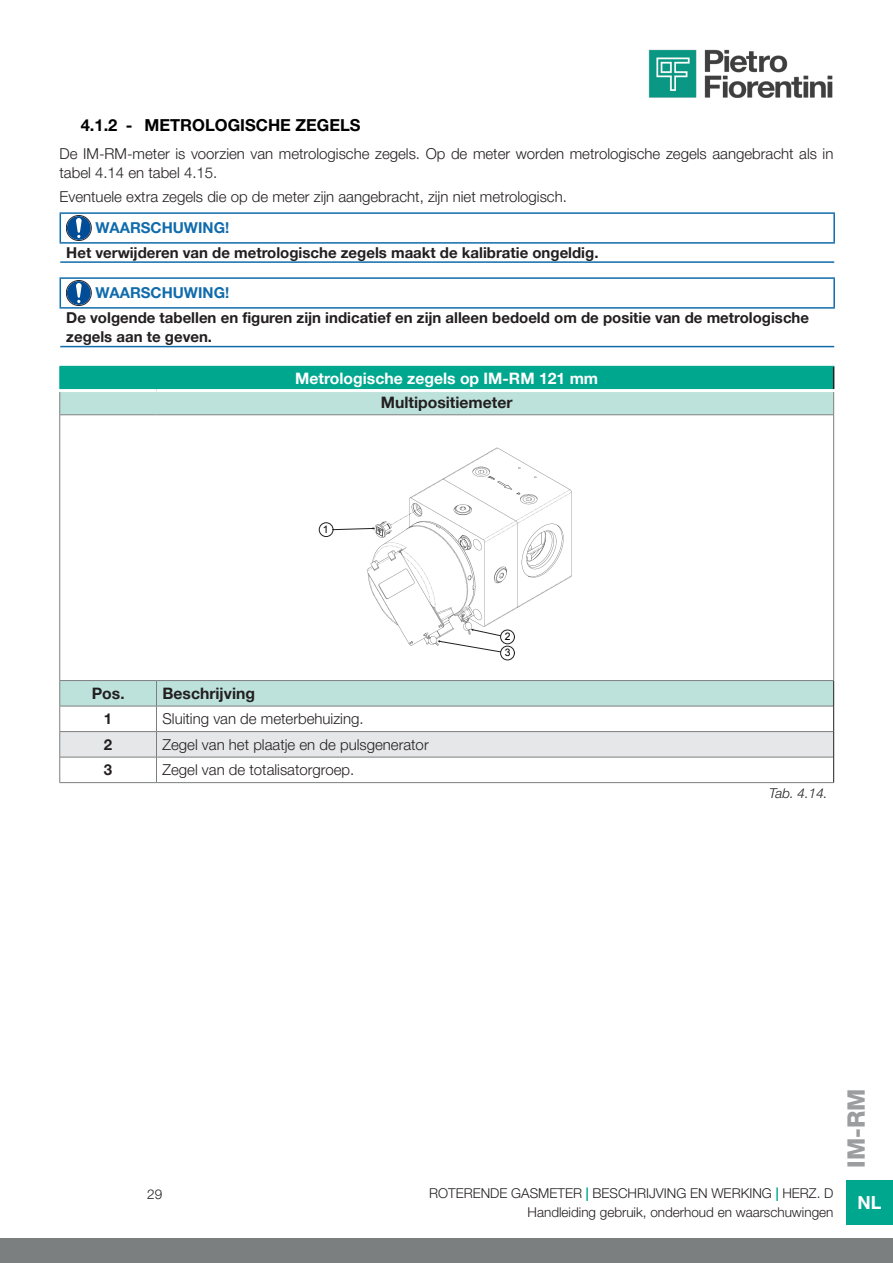
<style>
.page{position:relative;width:893px;height:1263px;background:#fff}
.page>*{position:absolute;margin:0;border:0;box-sizing:border-box;transform-origin:0 0}
.t1{font:800 24px "Helvetica Neue LT Pro";color:#9b9d9e}
.t2{font:700 18px "Helvetica Neue LT Pro";color:#fff}
.t3{font:700 16.5px "Helvetica Neue LT Pro";color:#000}
.Helvetica_Neue_LT_Pro_75_Bold_10_5_Centr{font:700 15.75px "Helvetica Neue LT Pro";color:#fff}
.Helvetica_Neue_LT_Pro_75_Bold_10_5_Sx_Bi{font:700 15.75px "Helvetica Neue LT Pro";color:#231f20}
.Helvetica_Neue_LT_Pro_75_Bold_10_Centrat{font:700 15.75px "Helvetica Neue LT Pro";color:#231f20}
.Corpo_Testo_Helvetica_Neue_LT_Pro_45_Lig{font:300 15px/19.5px "Helvetica Neue LT Pro";color:#231f20}
.Helvetica_Neue_LT_Pro_75_Bold_10_Sx_Nero{font:700 15px/19.5px "Helvetica Neue LT Pro";color:#231f20}
.Helvetica_Neue_LT_Pro_75_Bold_10_Sx_AVVI{font:700 15px "Helvetica Neue LT Pro";color:#106bac}
.Helvetica_Neue_LT_Pro_75_Bold_10_Centrat-2{font:700 15px "Helvetica Neue LT Pro";color:#231f20}
.t4{font:300 13.5px "Helvetica Neue LT Pro";color:#231f20}
.t5{font:italic 300 13.5px "Helvetica Neue LT Pro";color:#231f20}
.t6{font:10.35px/16.2px "Arial";color:#000}
.s1{font-size:15px}
.s2{font-weight:700;color:#00a78f}
</style>
<div class="page">
<img style="left:648px;top:49px;width:185px;height:49px">
<div style="left:0;top:1238px;width:893px;height:25px;background:#7c7f80"></div>
<div style="left:846px;top:1180px;width:47px;height:45px;background:#00a78f"></div>
<hr style="left:60px;top:261px;width:774px;height:2px;background:#106bac">
<hr style="left:60px;top:212px;width:775px;height:2px;background:#106bac">
<svg style="left:60px;top:214px;width:1px;height:28px"></svg>
<hr style="left:833px;top:214px;width:2px;height:28px;background:#106bac">
<hr style="left:60px;top:242px;width:775px;height:2px;background:#106bac">
<div style="left:66px;top:215px;width:25px;height:25px;border:1px solid #231f20;border-radius:50%"></div>
<div style="left:67px;top:216px;width:24px;height:24px;background:#004c97;border-radius:50%"></div>
<svg style="left:76px;top:218px;width:6px;height:20px"></svg>
<hr style="left:60px;top:346px;width:774px;height:1px;background:#106bac">
<hr style="left:60px;top:277px;width:775px;height:2px;background:#106bac">
<svg style="left:60px;top:279px;width:1px;height:28px"></svg>
<hr style="left:833px;top:279px;width:2px;height:28px;background:#106bac">
<hr style="left:60px;top:307px;width:775px;height:2px;background:#106bac">
<svg style="left:66px;top:280px;width:25px;height:25px"></svg>
<div style="left:66px;top:280px;width:25px;height:25px;border:1px solid #231f20;border-radius:50%"></div>
<div style="left:67px;top:281px;width:24px;height:24px;background:#004c97;border-radius:50%"></div>
<svg style="left:76px;top:283px;width:6px;height:20px"></svg>
<div style="left:60px;top:366px;width:774px;height:25px;background:#00a78f"></div>
<div style="left:60px;top:392px;width:773px;height:22px;background:#bde2dc"></div>
<hr style="left:60px;top:389px;width:96px;height:3px;background:#fff">
<hr style="left:156px;top:389px;width:678px;height:3px;background:#fff">
<hr style="left:59px;top:415px;width:1px;height:265px;background:#7c7f80">
<hr style="left:833px;top:415px;width:1px;height:265px;background:#7c7f80">
<svg style="left:59px;top:367px;width:1px;height:48px"></svg>
<svg style="left:833px;top:367px;width:1px;height:47px"></svg>
<hr style="left:60px;top:414px;width:96px;height:1px;background:#7c7f80">
<hr style="left:156px;top:414px;width:678px;height:1px;background:#7c7f80">
<hr style="left:60px;top:680px;width:96px;height:1px;background:#7c7f80">
<hr style="left:60px;top:782px;width:96px;height:1px;background:#7c7f80">
<hr style="left:156px;top:680px;width:678px;height:1px;background:#7c7f80">
<hr style="left:156px;top:782px;width:678px;height:1px;background:#7c7f80">
<svg style="left:59px;top:681px;width:775px;height:101px"></svg>
<img style="left:367px;top:447px;width:205px;height:206px">
<svg style="left:333px;top:527px;width:42px;height:3px"></svg>
<div style="left:319px;top:523px;width:14px;height:14px;border:1px solid #231f20;border-radius:50%"></div>
<div style="left:500px;top:630px;width:15px;height:14px;border:1px solid #231f20;border-radius:50%"></div>
<svg style="left:437px;top:629px;width:64px;height:23px"></svg>
<div style="left:500px;top:646px;width:15px;height:14px;border:1px solid #231f20;border-radius:50%"></div>
<p class="t3" style="left:81px;top:115px;width:281px">4.1.2 - METROLOGISCHE ZEGELS</p>
<p class="Corpo_Testo_Helvetica_Neue_LT_Pro_45_Lig" style="left:60px;top:143px;width:775px">De IM-RM-meter is voorzien van metrologische zegels. Op de meter worden metrologische zegels aangebracht als in tabel 4.14 en tabel 4.15.</p>
<p class="Corpo_Testo_Helvetica_Neue_LT_Pro_45_Lig" style="left:60px;top:187px;width:509px">Eventuele extra zegels die op de meter zijn aangebracht, zijn niet metrologisch.</p>
<p class="Helvetica_Neue_LT_Pro_75_Bold_10_Sx_AVVI" style="left:96px;top:218px;width:135px">WAARSCHUWING!</p>
<p class="Helvetica_Neue_LT_Pro_75_Bold_10_Sx_Nero" style="left:66px;top:242px;width:534px">Het verwijderen van de metrologische zegels maakt de kalibratie ongeldig.</p>
<p class="Helvetica_Neue_LT_Pro_75_Bold_10_Sx_AVVI" style="left:96px;top:283px;width:135px">WAARSCHUWING!</p>
<p class="Helvetica_Neue_LT_Pro_75_Bold_10_Sx_Nero" style="left:66px;top:307px;width:744px">De volgende tabellen en figuren zijn indicatief en zijn alleen bedoeld om de positie van de metrologische zegels aan te geven.</p>
<p class="Helvetica_Neue_LT_Pro_75_Bold_10_5_Centr" style="left:295px;top:369px;width:304px">Metrologische zegels op IM-RM 121 mm</p>
<p class="Helvetica_Neue_LT_Pro_75_Bold_10_5_Sx_Bi" style="left:381px;top:393px;width:133px">Multipositiemeter</p>
<p class="t6" style="left:323px;top:521px;width:7px">1</p>
<p class="Helvetica_Neue_LT_Pro_75_Bold_10_Centrat" style="left:92px;top:684px;width:34px">Pos<span class="s1">.</span></p>
<p class="Helvetica_Neue_LT_Pro_75_Bold_10_Centrat" style="left:162px;top:684px;width:94px">Beschrijving</p>
<p class="Helvetica_Neue_LT_Pro_75_Bold_10_Centrat-2" style="left:104px;top:710px;width:10px">1</p>
<p class="Corpo_Testo_Helvetica_Neue_LT_Pro_45_Lig" style="left:162px;top:709px;width:203px">Sluiting van de meterbehuizing.</p>
<p class="Helvetica_Neue_LT_Pro_75_Bold_10_Centrat-2" style="left:104px;top:735px;width:10px">2</p>
<p class="Corpo_Testo_Helvetica_Neue_LT_Pro_45_Lig" style="left:162px;top:734px;width:268px">Zegel van het plaatje en de pulsgenerator</p>
<p class="Helvetica_Neue_LT_Pro_75_Bold_10_Centrat-2" style="left:104px;top:761px;width:10px">3</p>
<p class="Corpo_Testo_Helvetica_Neue_LT_Pro_45_Lig" style="left:162px;top:760px;width:193px">Zegel van de totalisatorgroep.</p>
<p class="t6" style="left:505px;top:628px;width:7px">2<br>3</p>
<p class="t5" style="left:769px;top:785px;width:60px">Tab. 4.14.</p>
<p class="t4" style="left:147px;top:1185px;width:17px">29</p>
<p class="t4" style="left:429px;top:1185px;width:406px">ROTERENDE GASMETER <span class="s2">|</span> BESCHRIJVING EN WERKING <span class="s2">|</span> HERZ. D</p>
<p class="t4" style="left:528px;top:1204px;width:307px">Handleiding gebruik, onderhoud en waarschuwingen</p>
<h1 class="t1" style="left:842px;top:1168px;width:81px;rotate:-90deg">IM-RM</h1>
<p class="t2" style="left:858px;top:1191px;width:26px">NL</p>
</div>
